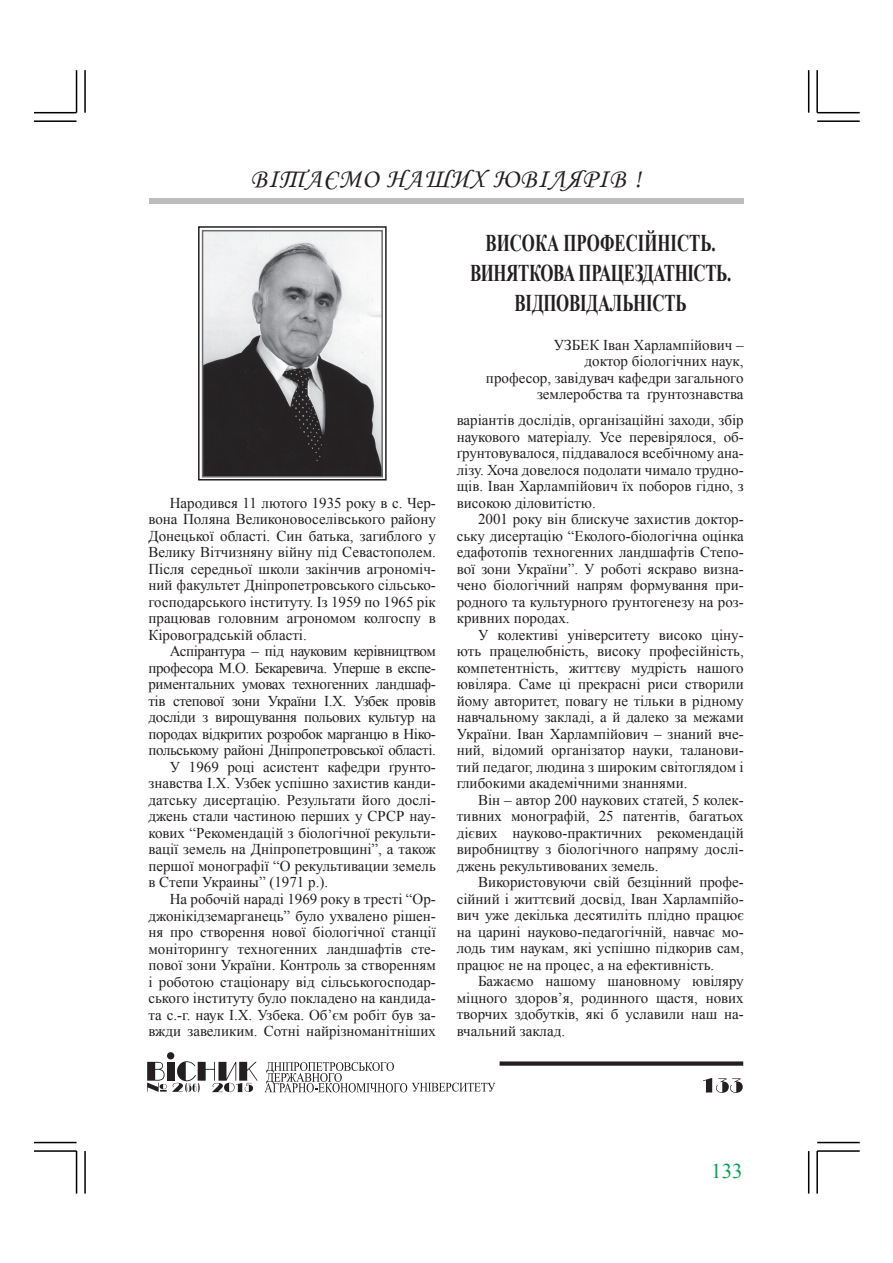
<style>
.page{position:relative;width:893px;height:1263px;background:#fff}
.page>*{position:absolute;margin:0;border:0;box-sizing:border-box;transform-origin:0 0}
.t1{font:27px "Monotype Corsiva";letter-spacing:.04em;color:#231f20}
.заголовок_статьи{font:700 24px "Times New Roman";letter-spacing:-.01em;color:#231f20;scale:.7 1}
.t2{font:21px "Times New Roman";color:#00a54f}
.текст{font:15px/16.5px "Times New Roman";color:#231f20;text-align:justify}
</style>
<div class="page">
<hr style="left:84px;top:70px;width:2px;height:43px;background:#000">
<hr style="left:76px;top:70px;width:1px;height:43px;background:#000">
<hr style="left:34px;top:120px;width:43px;height:2px;background:#000">
<hr style="left:34px;top:112px;width:43px;height:1px;background:#000">
<hr style="left:817px;top:120px;width:43px;height:2px;background:#000">
<hr style="left:817px;top:112px;width:43px;height:1px;background:#000">
<hr style="left:808px;top:70px;width:1px;height:43px;background:#000">
<hr style="left:816px;top:70px;width:2px;height:43px;background:#000">
<hr style="left:808px;top:1151px;width:1px;height:42px;background:#000">
<hr style="left:816px;top:1151px;width:2px;height:42px;background:#000">
<hr style="left:817px;top:1142px;width:43px;height:1px;background:#000">
<hr style="left:817px;top:1150px;width:43px;height:2px;background:#000">
<hr style="left:34px;top:1142px;width:43px;height:1px;background:#000">
<hr style="left:34px;top:1150px;width:43px;height:2px;background:#000">
<hr style="left:84px;top:1151px;width:2px;height:42px;background:#000">
<hr style="left:76px;top:1151px;width:1px;height:42px;background:#000">
<div style="left:149px;top:198px;width:594px;height:5px;background:#bdbcbc"></div>
<div style="left:500px;top:1061px;width:243px;height:5px;background:#231f20"></div>
<div style="left:167px;top:1052px;width:7px;height:7px;background:#231f20;border-radius:50%"></div>
<svg style="left:265px;top:1062px;width:230px;height:30px"></svg>
<svg style="left:147px;top:1061px;width:111px;height:31px"></svg>
<img style="left:205px;top:233px;width:175px;height:241px">
<div style="left:202px;top:230px;width:181px;height:247px;border:2px solid #6c6d70"></div>
<div style="left:198px;top:226px;width:189px;height:254px;border:2px solid #231f20"></div>
<svg style="left:703px;top:1078px;width:40px;height:15px"></svg>
<h1 class="t1" style="left:251px;top:162px;width:392px">ВІТАЄМО НАШИХ ЮВІЛЯРІВ !</h1>
<p class="заголовок_статьи" style="left:486px;top:227px;width:330px">ВИСОКА ПРОФЕСІЙНІСТЬ.</p>
<p class="заголовок_статьи" style="left:470px;top:257px;width:375px">ВИНЯТКОВА ПРАЦЕЗДАТНІСТЬ.</p>
<p class="заголовок_статьи" style="left:515px;top:287px;width:247px">ВІДПОВІДАЛЬНІСТЬ</p>
<p class="текст" style="left:148px;top:494px;width:289px;text-indent:21px">Народився 11 лютого 1935 року в с. Чер&shy;вона Поляна Великоновоселівського району Донецької області. Син батька, загиблого у Велику Вітчизняну війну під Севастополем.<br>Після середньої школи закінчив агрономіч&shy;ний факультет Дніпропетровського сільсько&shy;господарського інституту. Із 1959 по 1965 рік працював головним агрономом колгоспу в Кіровоградській області.</p>
<p class="текст" style="left:148px;top:643px;width:289px;text-indent:21px">Аспірантура – під науковим керівництвом професора М.О. Бекаревича. Уперше в експе&shy;риментальних умовах техногенних ландшаф&shy;тів степової зони України І.Х. Узбек провів досліди з вирощування польових культур на породах відкритих розробок марганцю в Ніко&shy;польському районі Дніпропетровської області.</p>
<p class="текст" style="left:170px;top:758px;width:268px">У 1969 році асистент кафедри ґрунто-</p>
<p class="текст" style="left:148px;top:775px;width:289px">знавства І.Х. Узбек успішно захистив канди&shy;датську дисертацію. Результати його дослі&shy;джень стали частиною перших у СРСР нау&shy;кових “Рекомендацій з біологічної рекульти&shy;вації земель на Дніпропетровщині”, а також першої монографії “О рекультивации земель в Степи Украины” (1971 р.).</p>
<p class="текст" style="left:148px;top:890px;width:289px;text-indent:21px">На робочій нараді 1969 року в тресті “Ор&shy;джонікідземарганець” було ухвалено рішен&shy;ня про створення нової біологічної станції моніторингу техногенних ландшафтів сте&shy;пової зони України. Контроль за створенням і роботою стаціонару від сільськогосподар&shy;ського інституту було покладено на кандида&shy;та с.-г. наук І.Х. Узбека. Об’єм робіт був за&shy;вжди завеликим. Сотні найрізноманітніших</p>
<p class="текст" style="left:554px;top:336px;width:191px">УЗБЕК Іван Харлампійович –</p>
<p class="текст" style="left:584px;top:352px;width:161px">доктор біологічних наук,</p>
<p class="текст" style="left:486px;top:369px;width:259px">професор, завідувач кафедри загального</p>
<p class="текст" style="left:537px;top:385px;width:208px">землеробства та ґрунтознавства</p>
<p class="текст" style="left:457px;top:411px;width:289px">варіантів дослідів, організаційні заходи, збір наукового матеріалу. Усе перевірялося, об&shy;ґрунтовувалося, піддавалося всебічному ана&shy;лізу. Хоча довелося подолати чимало трудно&shy;щів. Іван Харлампійович їх поборов гідно, з високою діловитістю.</p>
<p class="текст" style="left:457px;top:510px;width:289px;text-indent:21px">2001 року він блискуче захистив доктор&shy;ську дисертацію “Еколого-біологічна оцінка едафотопів техногенних ландшафтів Степо&shy;вої зони України”. У роботі яскраво визна&shy;чено біологічний напрям формування при&shy;родного та культурного ґрунтогенезу на роз&shy;кривних породах.</p>
<p class="текст" style="left:457px;top:626px;width:289px;text-indent:21px">У колективі університету високо ціну&shy;ють працелюбність, високу професійність, компетентність, життєву мудрість нашого ювіляра. Саме ці прекрасні риси створили йому авторитет, повагу не тільки в рідному навчальному закладі, а й далеко за межами України. Іван Харлампійович – знаний вче&shy;ний, відомий організатор науки, таланови&shy;тий педагог, людина з широким світоглядом і глибокими академічними знаннями.</p>
<p class="текст" style="left:457px;top:791px;width:289px;text-indent:21px">Він – автор 200 наукових статей, 5 колек&shy;тивних монографій, 25 патентів, багатьох дієвих науково-практичних рекомендацій виробництву з біологічного напряму дослі&shy;джень рекультивованих земель.</p>
<p class="текст" style="left:457px;top:873px;width:289px;text-indent:21px">Використовуючи свій безцінний профе&shy;сійний і життєвий досвід, Іван Харлампійо&shy;вич уже декілька десятиліть плідно працює на царині науково-педагогічній, навчає мо&shy;лодь тим наукам, які успішно підкорив сам, працює не на процес, а на ефективність.</p>
<p class="текст" style="left:457px;top:972px;width:289px;text-indent:21px">Бажаємо нашому шановному ювіляру міцного здоров’я, родинного щастя, нових творчих здобутків, які б уславили наш на&shy;вчальний заклад.</p>
<h3 class="t2" style="left:711px;top:1157px;width:33px">133</h3>
</div>
